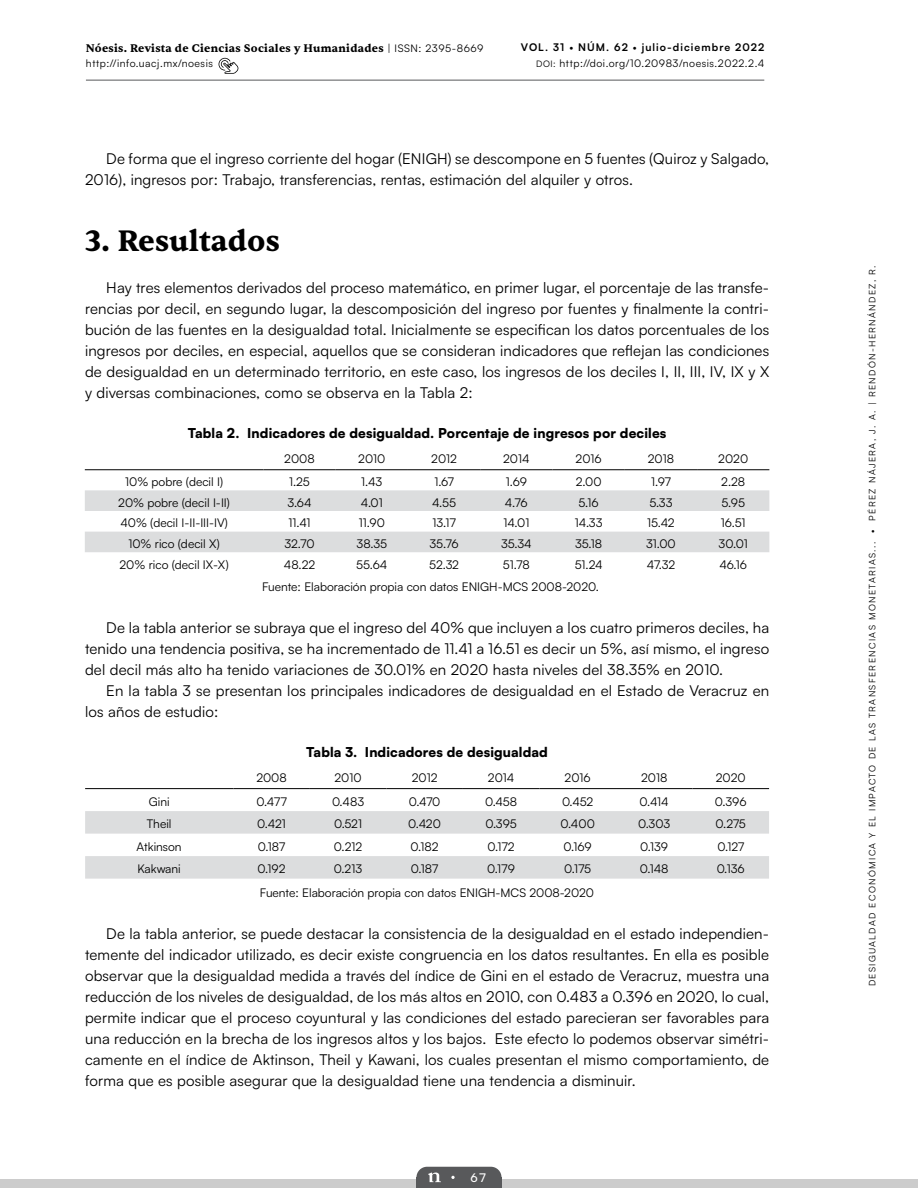
<style>
.page{position:relative;width:918px;height:1188px;background:#fff}
.page>*{position:absolute;margin:0;border:0;box-sizing:border-box;transform-origin:0 0}
.t1{font:700 30px "Sentient";color:#000}
.t2{font:15px/21px "Satoshi";letter-spacing:.01em;color:#000;text-align:justify}
.t3{font:900 13.5px "Satoshi";letter-spacing:.01em;color:#000}
.t4{font:12px "Satoshi";color:#000}
.t5{font:500 12px "Satoshi";color:#fff}
.t6{font:700 11.25px "Sentient";letter-spacing:.02em;color:#000}
.t7{font:10.5px "Satoshi";letter-spacing:.05em;color:#000}
.t8{font:700 10.5px "Satoshi";letter-spacing:.1em;color:#000}
.t9{font:9px "Satoshi";letter-spacing:.15em;color:#000}
.s1{font-family:"Satoshi";font-weight:400;font-size:10.5px}
.s2{font-weight:400}
.s3{font-size:9px}
</style>
<div class="page">
<div style="left:0;top:1179px;width:918px;height:9px;background:#ccc"></div>
<div style="left:416px;top:1167px;width:86px;height:21px;background:#58595b;border-radius:11px"></div>
<div style="left:416px;top:1177px;width:86px;height:11px;background:#58595b"></div>
<svg style="left:428px;top:1173px;width:13px;height:9px"></svg>
<svg style="left:451px;top:1176px;width:4px;height:3px"></svg>
<hr style="left:86px;top:80px;width:678px;height:1px;background:#58595b">
<svg style="left:219px;top:58px;width:19px;height:16px"></svg>
<svg style="left:85px;top:490px;width:684px;height:62px"></svg>
<hr style="left:85px;top:469px;width:178px;height:1px;background:#000">
<hr style="left:263px;top:469px;width:73px;height:1px;background:#000">
<hr style="left:336px;top:469px;width:72px;height:1px;background:#000">
<hr style="left:408px;top:469px;width:72px;height:1px;background:#000">
<hr style="left:480px;top:469px;width:73px;height:1px;background:#000">
<hr style="left:553px;top:469px;width:72px;height:1px;background:#000">
<hr style="left:625px;top:469px;width:72px;height:1px;background:#000">
<hr style="left:697px;top:469px;width:72px;height:1px;background:#000">
<svg style="left:85px;top:811px;width:684px;height:68px;fill:#dcddde"></svg>
<hr style="left:85px;top:788px;width:148px;height:1px;background:#000">
<hr style="left:233px;top:788px;width:77px;height:1px;background:#000">
<hr style="left:310px;top:788px;width:76px;height:1px;background:#000">
<hr style="left:386px;top:788px;width:77px;height:1px;background:#000">
<hr style="left:463px;top:788px;width:76px;height:1px;background:#000">
<hr style="left:539px;top:788px;width:77px;height:1px;background:#000">
<hr style="left:616px;top:788px;width:77px;height:1px;background:#000">
<hr style="left:693px;top:788px;width:76px;height:1px;background:#000">
<p class="t6" style="left:86px;top:41px;width:399px">Nóesis. Revista de Ciencias Sociales y Humanidades <span class="s1">| ISSN: 2395-8669</span></p>
<p class="t8" style="left:521px;top:40px;width:245px">VOL. 31 <span class="s2">•</span> NÚM. 62 <span class="s2">•</span> julio-diciembre 2022</p>
<p class="t7" style="left:86px;top:56px;width:129px">http://info.uacj.mx/noesis</p>
<p class="t7" style="left:536px;top:56px;width:230px"><span class="s3">DOI:</span> http://doi.org/10.20983/noesis.2022.2.4</p>
<p class="t2" style="left:85px;top:147px;width:686px;text-indent:21px">De forma que el ingreso corriente del hogar (ENIGH) se descompone en 5 fuentes (Quiroz y Salgado,<br>2016), ingresos por: Trabajo, transferencias, rentas, estimación del alquiler y otros.</p>
<h1 class="t1" style="left:85px;top:222px;width:196px">3. Resultados</h1>
<p class="t2" style="left:85px;top:276px;width:686px;text-indent:21px">Hay tres elementos derivados del proceso matemático, en primer lugar, el porcentaje de las transfe&shy;rencias por decil, en segundo lugar, la descomposición del ingreso por fuentes y finalmente la contri&shy;bución de las fuentes en la desigualdad total. Inicialmente se especifican los datos porcentuales de los ingresos por deciles, en especial, aquellos que se consideran indicadores que reflejan las condiciones de desigualdad en un determinado territorio, en este caso, los ingresos de los deciles I, II, III, IV, IX y X y diversas combinaciones, como se observa en la Tabla 2:</p>
<p class="t3" style="left:188px;top:423px;width:480px">Tabla 2. Indicadores de desigualdad. Porcentaje de ingresos por deciles</p>
<p class="t4" style="left:284px;top:451px;width:32px">2008</p>
<p class="t4" style="left:358px;top:451px;width:29px">2010</p>
<p class="t4" style="left:431px;top:451px;width:27px">2012</p>
<p class="t4" style="left:503px;top:451px;width:28px">2014</p>
<p class="t4" style="left:576px;top:451px;width:28px">2016</p>
<p class="t4" style="left:648px;top:451px;width:28px">2018</p>
<p class="t4" style="left:718px;top:451px;width:31px">2020</p>
<p class="t4" style="left:125px;top:474px;width:99px">10% pobre (decil I)</p>
<p class="t4" style="left:289px;top:474px;width:22px">1.25</p>
<p class="t4" style="left:361px;top:474px;width:23px">1.43</p>
<p class="t4" style="left:434px;top:474px;width:21px">1.67</p>
<p class="t4" style="left:506px;top:474px;width:23px">1.69</p>
<p class="t4" style="left:576px;top:474px;width:27px">2.00</p>
<p class="t4" style="left:651px;top:474px;width:21px">1.97</p>
<p class="t4" style="left:721px;top:474px;width:26px">2.28</p>
<p class="t4" style="left:118px;top:494px;width:113px">20% pobre (decil I-II)</p>
<p class="t4" style="left:288px;top:494px;width:26px">3.64</p>
<p class="t4" style="left:361px;top:494px;width:24px">4.01</p>
<p class="t4" style="left:432px;top:494px;width:26px">4.55</p>
<p class="t4" style="left:505px;top:494px;width:24px">4.76</p>
<p class="t4" style="left:579px;top:494px;width:22px">5.16</p>
<p class="t4" style="left:649px;top:494px;width:25px">5.33</p>
<p class="t4" style="left:721px;top:494px;width:25px">5.95</p>
<p class="t4" style="left:120px;top:515px;width:109px">40% (decil I-II-III-IV)</p>
<p class="t4" style="left:289px;top:515px;width:24px">11.41</p>
<p class="t4" style="left:359px;top:515px;width:28px">11.90</p>
<p class="t4" style="left:433px;top:515px;width:25px">13.17</p>
<p class="t4" style="left:503px;top:515px;width:28px">14.01</p>
<p class="t4" style="left:575px;top:515px;width:29px">14.33</p>
<p class="t4" style="left:647px;top:515px;width:29px">15.42</p>
<p class="t4" style="left:721px;top:515px;width:26px">16.51</p>
<p class="t4" style="left:128px;top:536px;width:93px">10% rico (decil X)</p>
<p class="t4" style="left:284px;top:536px;width:32px">32.70</p>
<p class="t4" style="left:357px;top:536px;width:32px">38.35</p>
<p class="t4" style="left:430px;top:536px;width:31px">35.76</p>
<p class="t4" style="left:501px;top:536px;width:32px">35.34</p>
<p class="t4" style="left:575px;top:536px;width:29px">35.18</p>
<p class="t4" style="left:646px;top:536px;width:31px">31.00</p>
<p class="t4" style="left:719px;top:536px;width:31px">30.01</p>
<p class="t4" style="left:120px;top:556px;width:111px">20% rico (decil IX-X)</p>
<p class="t4" style="left:284px;top:556px;width:33px">48.22</p>
<p class="t4" style="left:356px;top:556px;width:33px">55.64</p>
<p class="t4" style="left:429px;top:556px;width:31px">52.32</p>
<p class="t4" style="left:503px;top:556px;width:28px">51.78</p>
<p class="t4" style="left:575px;top:556px;width:29px">51.24</p>
<p class="t4" style="left:647px;top:556px;width:30px">47.32</p>
<p class="t4" style="left:719px;top:556px;width:29px">46.16</p>
<p class="t4" style="left:262px;top:579px;width:338px">Fuente: Elaboración propia con datos ENIGH-MCS 2008-2020.</p>
<p class="t2" style="left:85px;top:616px;width:686px;text-indent:21px">De la tabla anterior se subraya que el ingreso del 40% que incluyen a los cuatro primeros deciles, ha tenido una tendencia positiva, se ha incrementado de 11.41 a 16.51 es decir un 5%, así mismo, el ingreso del decil más alto ha tenido variaciones de 30.01% en 2020 hasta niveles del 38.35% en 2010.</p>
<p class="t2" style="left:85px;top:679px;width:686px;text-indent:21px">En la tabla 3 se presentan los principales indicadores de desigualdad en el Estado de Veracruz en los años de estudio:</p>
<p class="t3" style="left:306px;top:742px;width:243px">Tabla 3. Indicadores de desigualdad</p>
<p class="t4" style="left:256px;top:770px;width:32px">2008</p>
<p class="t4" style="left:335px;top:770px;width:29px">2010</p>
<p class="t4" style="left:412px;top:770px;width:27px">2012</p>
<p class="t4" style="left:488px;top:770px;width:28px">2014</p>
<p class="t4" style="left:565px;top:770px;width:28px">2016</p>
<p class="t4" style="left:641px;top:770px;width:28px">2018</p>
<p class="t4" style="left:716px;top:770px;width:31px">2020</p>
<p class="t4" style="left:149px;top:794px;width:22px">Gini</p>
<p class="t4" style="left:256px;top:794px;width:32px">0.477</p>
<p class="t4" style="left:332px;top:794px;width:34px">0.483</p>
<p class="t4" style="left:409px;top:794px;width:33px">0.470</p>
<p class="t4" style="left:485px;top:794px;width:34px">0.458</p>
<p class="t4" style="left:562px;top:794px;width:33px">0.452</p>
<p class="t4" style="left:640px;top:794px;width:31px">0.414</p>
<p class="t4" style="left:715px;top:794px;width:33px">0.396</p>
<p class="t4" style="left:147px;top:816px;width:26px">Theil</p>
<p class="t4" style="left:257px;top:816px;width:30px">0.421</p>
<p class="t4" style="left:334px;top:816px;width:30px">0.521</p>
<p class="t4" style="left:408px;top:816px;width:34px">0.420</p>
<p class="t4" style="left:485px;top:816px;width:33px">0.395</p>
<p class="t4" style="left:560px;top:816px;width:36px">0.400</p>
<p class="t4" style="left:638px;top:816px;width:34px">0.303</p>
<p class="t4" style="left:716px;top:816px;width:32px">0.275</p>
<p class="t4" style="left:137px;top:839px;width:47px">Atkinson</p>
<p class="t4" style="left:258px;top:839px;width:29px">0.187</p>
<p class="t4" style="left:334px;top:839px;width:30px">0.212</p>
<p class="t4" style="left:411px;top:839px;width:29px">0.182</p>
<p class="t4" style="left:488px;top:839px;width:28px">0.172</p>
<p class="t4" style="left:564px;top:839px;width:30px">0.169</p>
<p class="t4" style="left:640px;top:839px;width:30px">0.139</p>
<p class="t4" style="left:717px;top:839px;width:28px">0.127</p>
<p class="t4" style="left:137px;top:861px;width:45px">Kakwani</p>
<p class="t4" style="left:258px;top:861px;width:29px">0.192</p>
<p class="t4" style="left:334px;top:861px;width:30px">0.213</p>
<p class="t4" style="left:411px;top:861px;width:29px">0.187</p>
<p class="t4" style="left:487px;top:861px;width:29px">0.179</p>
<p class="t4" style="left:564px;top:861px;width:29px">0.175</p>
<p class="t4" style="left:640px;top:861px;width:30px">0.148</p>
<p class="t4" style="left:717px;top:861px;width:30px">0.136</p>
<p class="t4" style="left:260px;top:884px;width:336px">Fuente: Elaboración propia con datos ENIGH-MCS 2008-2020</p>
<p class="t2" style="left:85px;top:922px;width:686px;text-indent:21px">De la tabla anterior, se puede destacar la consistencia de la desigualdad en el estado independien&shy;temente del indicador utilizado, es decir existe congruencia en los datos resultantes. En ella es posible observar que la desigualdad medida a través del índice de Gini en el estado de Veracruz, muestra una reducción de los niveles de desigualdad, de los más altos en 2010, con 0.483 a 0.396 en 2020, lo cual, permite indicar que el proceso coyuntural y las condiciones del estado parecieran ser favorables para una reducción en la brecha de los ingresos altos y los bajos. Este efecto lo podemos observar simétri&shy;camente en el índice de Aktinson, Theil y Kawani, los cuales presentan el mismo comportamiento, de forma que es posible asegurar que la desigualdad tiene una tendencia a disminuir.</p>
<p class="t5" style="left:470px;top:1169px;width:17px">67</p>
<p class="t9" style="left:866px;top:986px;width:723px;rotate:-90deg">DESIGUALDAD ECONÓMICA Y EL IMPACTO DE LAS TRANSFERENCIAS MONETARIAS... • PÉREZ NÁJERA, J. A. | RENDÓN-HERNÁNDEZ, R.</p>
</div>
